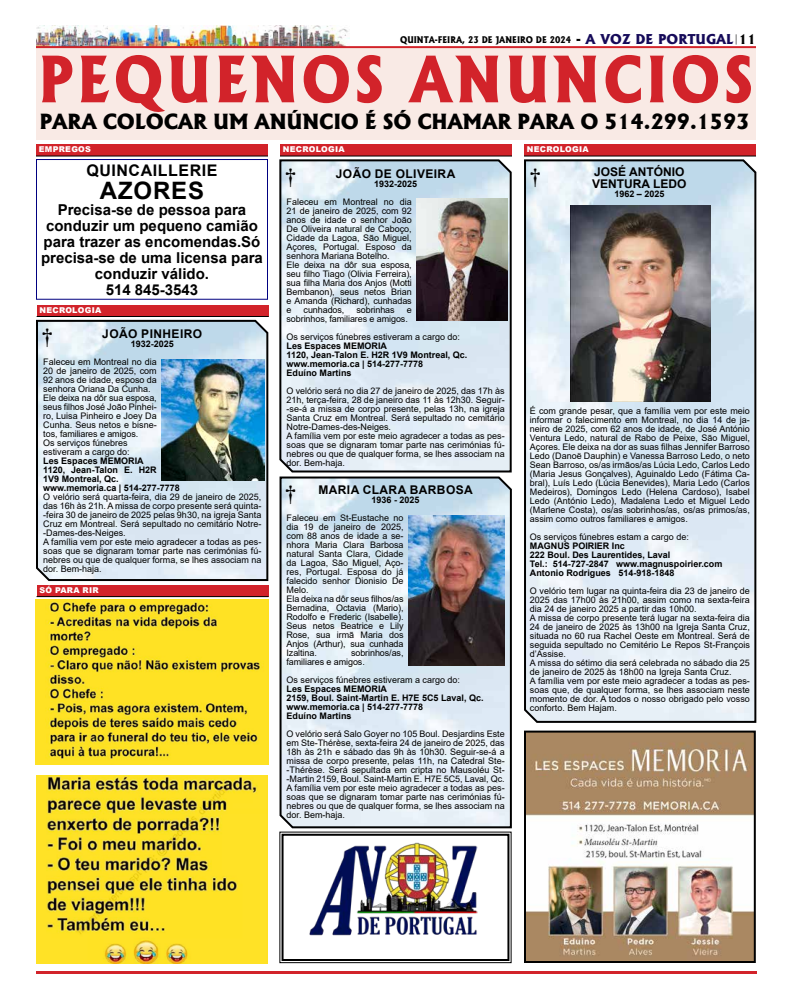
<style>
.page{position:relative;width:792px;height:1008px;background:#fff}
.page>*{position:absolute;margin:0;border:0;box-sizing:border-box;transform-origin:0 0}
.t1{font:800 61px "Albertus";letter-spacing:.06em;color:#d2232a;scale:.9 1}
.t2{font:700 24px "Arial";letter-spacing:.035em;color:#000}
.t3{font:700 22px "Arrus BT";color:#000}
.t4{font:800 20px "Albertus";letter-spacing:-.01em;color:#000}
.t5{font:700 16px "Arial";letter-spacing:.035em;color:#000}
.t6{font:700 15px/16px "Arial";color:#000;text-align:center}
.t7{font:700 12px "Arial";letter-spacing:.035em;color:#000}
.t8{font:700 12px/12px "Arial";color:#000}
.t9{font:9px/9px "Arial";color:#000}
.t10{font:700 9px/9px "Arial";color:#000}
.t11{font:800 8.8px "Albertus";color:#000;scale:.91 1}
.t12{font:900 8px "Arial";letter-spacing:.035em;color:#fff}
.s1{font-size:13px}
.s2{font-size:13px;color:#150a59}
</style>
<div class="page">
<img style="left:36px;top:25px;width:314px;height:21px">
<hr style="left:36px;top:46px;width:720px;height:2px;background:#d2232a">
<hr style="left:36px;top:971px;width:720px;height:3px;background:#d2232a">
<svg style="left:279px;top:831px;width:233px;height:132px"></svg>
<div style="left:282px;top:834px;width:227px;height:127px;border:2px solid #000"></div>
<img style="left:307px;top:842px;width:170px;height:94px">
<div style="left:36px;top:48px;width:720px;height:92px;background:#f9eae5"></div>
<div style="left:36px;top:144px;width:232px;height:12px;background:#d2232a"></div>
<hr style="left:36px;top:156px;width:232px;height:1px;background:#000">
<img style="left:527px;top:734px;width:226px;height:226px">
<div style="left:524px;top:731px;width:232px;height:232px;border:2px solid #000"></div>
<div style="left:280px;top:144px;width:232px;height:12px;background:#d2232a"></div>
<hr style="left:280px;top:156px;width:232px;height:1px;background:#000">
<div style="left:36px;top:159px;width:232px;height:141px;background:#fff;border:1px solid #000080"></div>
<div style="left:37px;top:585px;width:232px;height:12px;background:#d2232a"></div>
<hr style="left:37px;top:596px;width:232px;height:1px;background:#000">
<div style="left:524px;top:144px;width:232px;height:12px;background:#d2232a"></div>
<hr style="left:524px;top:156px;width:232px;height:1px;background:#000">
<svg style="left:279px;top:159px;width:233px;height:314px;background:#d5e2eb"></svg>
<svg style="left:524px;top:159px;width:233px;height:564px;background:#d8e4ed"></svg>
<svg style="left:279px;top:476px;width:233px;height:353px;background:#d5e1ea"></svg>
<img style="left:570px;top:205px;width:140px;height:197px">
<img style="left:416px;top:198px;width:91px;height:123px">
<img style="left:408px;top:515px;width:97px;height:151px">
<div style="left:37px;top:305px;width:232px;height:12px;background:#d2232a"></div>
<hr style="left:37px;top:316px;width:232px;height:1px;background:#000">
<svg style="left:36px;top:319px;width:233px;height:262px;background:#d3e0ea"></svg>
<img style="left:161px;top:359px;width:103px;height:121px">
<img style="left:36px;top:600px;width:232px;height:165px">
<img style="left:37px;top:775px;width:231px;height:188px">
<p class="t11" style="left:400px;top:34px;width:393px">QUINTA-FEIRA, 23 DE JANEIRO DE 2024 <span class="s1">-</span> <span class="s2">A VOZ DE PORTUGAL</span><sup>|</sup><span class="s1">11</span></p>
<h1 class="t1" style="left:38px;top:41px;width:796px">PEQUENOS ANUNCIOS</h1>
<h3 class="t4" style="left:40px;top:109px;width:711px">PARA COLOCAR UM ANÚNCIO É SÓ CHAMAR PARA O 514.299.1593</h3>
<p class="t12" style="left:283px;top:144px;width:63px">NECROLOGIA</p>
<h3 class="t5" style="left:86px;top:160px;width:133px">QUINCAILLERIE</h3>
<h2 class="t2" style="left:100px;top:174px;width:106px">AZORES</h2>
<h3 class="t6" style="left:41px;top:202px;width:223px">Precisa-se de pessoa para conduzir um pequeno camião para trazer as encomendas.Só precisa-se de uma licensa para conduzir válido.<br>514 845-3543</h3>
<p class="t12" style="left:39px;top:144px;width:54px">EMPREGOS</p>
<p class="t12" style="left:527px;top:144px;width:63px">NECROLOGIA</p>
<h3 class="t8" style="left:592px;top:166px;width:96px">JOSÉ ANTÓNIO<br>VENTURA LEDO</h3>
<p class="t10" style="left:614px;top:190px;width:52px">1962 – 2025</p>
<h3 class="t7" style="left:336px;top:165px;width:121px">JOÃO DE OLIVEIRA</h3>
<p class="t10" style="left:374px;top:179px;width:45px">1932-2025</p>
<p class="t9" style="left:287px;top:197px;width:127px">Faleceu em Montreal no dia<br>21 de janeiro de 2025, com 92 anos de idade o senhor João<br>De Oliveira natural de Caboço,<br>Cidade da Lagoa, São Miguel,<br>Açores, Portugal. Esposo da senhora Mariana Botelho.<br>Ele deixa na dôr sua esposa, seu filho Tiago (Olivia Ferreira), sua filha Maria dos Anjos (Motti<br>Bembanon), seus netos Brian e Amanda (Richard), cunhadas e</p>
<h3 class="t3" style="left:285px;top:163px;width:12px">†</h3>
<h3 class="t3" style="left:530px;top:163px;width:12px">†</h3>
<p class="t9" style="left:304px;top:305px;width:42px">cunhados,</p>
<p class="t9" style="left:356px;top:305px;width:40px">sobrinhas</p>
<p class="t12" style="left:39px;top:304px;width:63px">NECROLOGIA</p>
<h3 class="t3" style="left:42px;top:324px;width:12px">†</h3>
<h3 class="t7" style="left:102px;top:326px;width:101px">JOÃO PINHEIRO</h3>
<p class="t9" style="left:287px;top:305px;width:127px;text-indent:120px">e sobrinhos, familiares e amigos.</p>
<p class="t9" style="left:287px;top:332px;width:175px">Os serviços fúnebres estiveram a cargo do:</p>
<p class="t10" style="left:287px;top:341px;width:182px">Les Espaces MEMORIA<br>1120, Jean-Talon E. H2R 1V9 Montreal, Qc. www.memoria.ca | 514-277-7778<br>Eduíno Martins</p>
<p class="t9" style="left:287px;top:386px;width:220px">O velório será no dia 27 de janeiro de 2025, das 17h às 21h, terça-feira, 28 de janeiro das 11 às 12h30. Seguir--se-á a missa de corpo presente, pelas 13h, na igreja Santa Cruz em Montreal. Será sepultado no cemitário Notre-Dames-des-Neiges.<br>A família vem por este meio agradecer a todas as pes&shy;soas que se dignaram tomar parte nas cerimónias fú&shy;nebres ou que de qualquer forma, se lhes associam na dor. Bem-haja.</p>
<h3 class="t7" style="left:318px;top:482px;width:156px">MARIA CLARA BARBOSA</h3>
<p class="t10" style="left:372px;top:496px;width:50px">1936 - 2025</p>
<p class="t9" style="left:287px;top:514px;width:118px">Faleceu em St-Eustache no dia 19 de janeiro de 2025, com 88 anos de idade a se&shy;nhora Maria Clara Barbosa natural Santa Clara, Cidade da Lagoa, São Miguel, Aço&shy;res, Portugal. Esposa do já falecido senhor Dionisio De<br>Melo.<br>Ela deixa na dôr seus filhos/as<br>Bernadina, Octavia (Mario),<br>Rodolfo e Frederic (Isabelle).<br>Seus netos Beatrice e Lily<br>Rose, sua irmã Maria dos<br>Anjos (Arthur), sua cunhada<br>Izaltina.</p>
<p class="t10" style="left:131px;top:340px;width:45px">1932-2025</p>
<p class="t9" style="left:43px;top:358px;width:115px">Faleceu em Montreal no dia<br>20 de janeiro de 2025, com<br>92 anos de idade, esposo da senhora Oriana Da Cunha.<br>Ele deixa na dôr sua esposa, seus filhos José João Pinhei&shy;ro, Luisa Pinheiro e Joey Da<br>Cunha. Seus netos e bisne&shy;tos, familiares e amigos.<br>Os serviços fúnebres estiveram a cargo do:</p>
<p class="t10" style="left:43px;top:457px;width:138px">Les Espaces MEMORIA<br>1120, Jean-Talon E. H2R<br>1V9 Montreal, Qc. www.memoria.ca | 514-277-7778</p>
<p class="t9" style="left:43px;top:493px;width:220px">O velório será quarta-feira, dia 29 de janeiro de 2025, das 16h às 21h. A missa de corpo presente será quinta--feira 30 de janeiro de 2025 pelas 9h30, na igreja Santa Cruz em Montreal. Será sepultado no cemitário Notre--Dames-des-Neiges.<br>A família vem por este meio agradecer a todas as pes&shy;soas que se dignaram tomar parte nas cerimónias fú&shy;nebres ou que de qualquer forma, se lhes associam na dor. Bem-haja.</p>
<p class="t9" style="left:530px;top:406px;width:222px;text-align:justify">É com grande pesar, que a família vem por este meio informar o falecimento em Montreal, no dia 14 de ja&shy;neiro de 2025, com 62 anos de idade, de José António Ventura Ledo, natural de Rabo de Peixe, São Miguel, Açores. Ele deixa na dor as suas filhas Jennifer Barroso Ledo (Danoë Dauphin) e Vanessa Barroso Ledo, o neto Sean Barroso, os/as irmãos/as Lúcia Ledo, Carlos Ledo (Maria Jesus Gonçalves), Aguinaldo Ledo (Fátima Ca&shy;bral), Luís Ledo (Lúcia Benevides), Maria Ledo (Carlos Medeiros), Domingos Ledo (Helena Cardoso), Isabel Ledo (António Ledo), Madalena Ledo et Miguel Ledo (Marlene Costa), os/as sobrinhos/as, os/as primos/as, assim como outros familiares e amigos.</p>
<p class="t9" style="left:530px;top:532px;width:161px">Os serviços fúnebres estam a cargo de:</p>
<p class="t10" style="left:530px;top:541px;width:194px">MAGNUS POIRIER Inc<br>222 Boul. Des Laurentides, Laval<br>Tel.: 514-727-2847 www.magnuspoirier.com<br>Antonio Rodrigues 514-918-1848</p>
<p class="t9" style="left:530px;top:586px;width:222px">O velório tem lugar na quinta-feira dia 23 de janeiro de 2025 das 17h00 às 21h00, assim como na sexta-feira dia 24 de janeiro 2025 a partir das 10h00.<br>A missa de corpo presente terá lugar na sexta-feira dia 24 de janeiro de 2025 às 13h00 na Igreja Santa Cruz, situada no 60 rua Rachel Oeste em Montreal. Será de seguida sepultado no Cemitério Le Repos St-François d’Assise.<br>A missa do sétimo dia será celebrada no sábado dia 25 de janeiro de 2025 às 18h00 na Igreja Santa Cruz.<br>A família vem por este meio agradecer a todas as pes&shy;soas que, de qualquer forma, se lhes associam neste momento de dor. A todos o nosso obrigado pelo vosso conforto. Bem Hajam.</p>
<h3 class="t3" style="left:285px;top:480px;width:12px">†</h3>
<p class="t12" style="left:39px;top:584px;width:61px">SÓ PARA RIR</p>
<p class="t9" style="left:287px;top:649px;width:118px;text-indent:65px">sobrinhos/as, familiares e amigos.</p>
<p class="t9" style="left:287px;top:676px;width:175px">Os serviços fúnebres estiveram a cargo do:</p>
<p class="t10" style="left:287px;top:685px;width:199px">Les Espaces MEMORIA<br>2159, Boul. Saint-Martin E. H7E 5C5 Laval, Qc. www.memoria.ca | 514-277-7778<br>Eduíno Martins</p>
<p class="t9" style="left:287px;top:730px;width:220px;text-align:justify">O velório será Salo Goyer no 105 Boul. Desjardins Este em Ste-Thérèse, sexta-feira 24 de janeiro de 2025, das 18h às 21h e sábado das 9h às 10h30. Seguir-se-á a missa de corpo presente, pelas 11h, na Catedral Ste--Thérèse. Será sepultada em cripta no Mausoléu St--Martin 2159, Boul. Saint-Martin E. H7E 5C5, Laval, Qc.<br>A família vem por este meio agradecer a todas as pes&shy;soas que se dignaram tomar parte nas cerimónias fú&shy;nebres ou que de qualquer forma, se lhes associam na dor. Bem-haja.</p>
</div>
